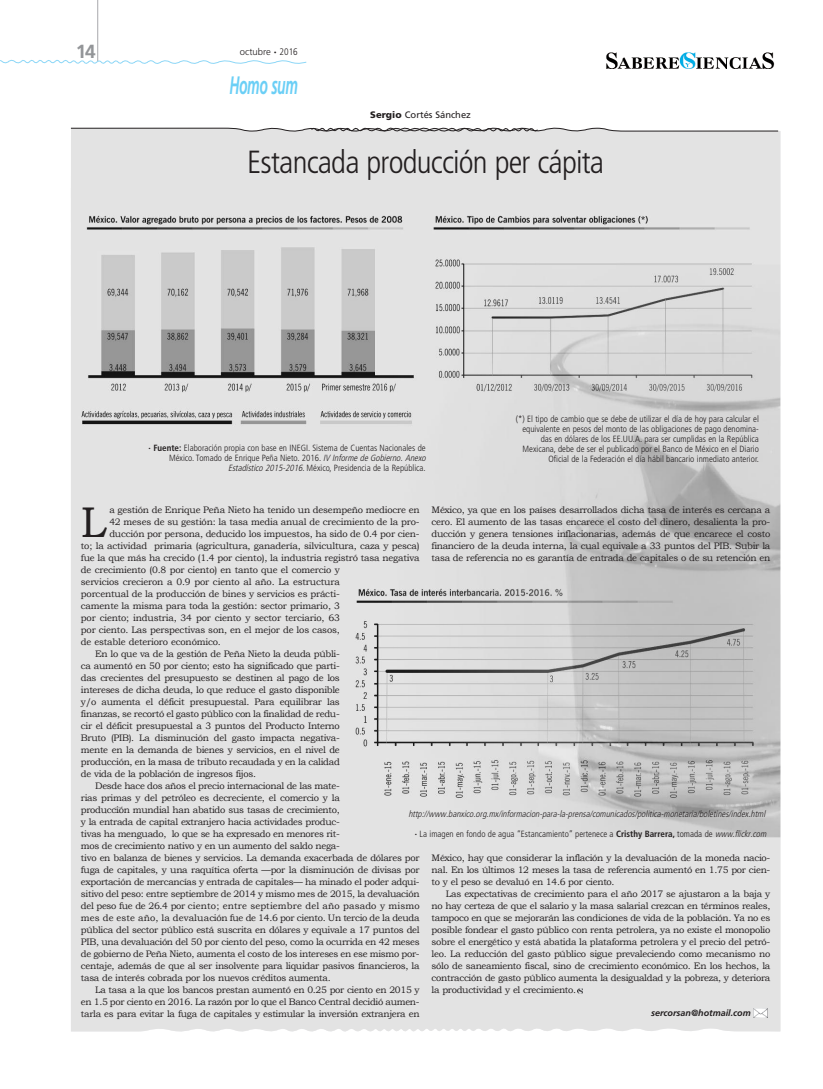
<style>
.page{position:relative;width:823px;height:1089px;background:#fff}
.page>*{position:absolute;margin:0;border:0;box-sizing:border-box;transform-origin:0 0}
.t1{font:42.9px "Bookman Old Style";color:#231f20}
.t2{font:300 condensed 32px "Frutiger";letter-spacing:-.025em;color:#231f20}
.t3{font:italic 700 25.2px "Frutiger";letter-spacing:-.03em;color:#6bcff6;scale:.56 1}
.t4{font:700 19px "Frutiger";color:#939598}
.t5{font:300 9.5px "Frutiger";color:#231f20}
.t6{font:9.4px/12px "Bookman Old Style";letter-spacing:-.03em;color:#231f20;text-align:justify}
.t7{font:9.4px "Bookman Old Style";letter-spacing:.01em;color:#231f20}
.t8{font:9.4px "Frutiger";color:#231f20}
.t9{font:300 condensed 9px/10px "Frutiger";color:#231f20;text-align:right}
.t10{font:italic 300 condensed 9px "Frutiger";color:#231f20}
.t11{font:italic 700 9px "Frutiger";color:#231f20}
.s1{font-weight:900}
.s2{font-stretch:condensed}
.s3{font-weight:700}
.s4{font-style:italic}
</style>
<div class="page">
<img style="left:71px;top:130px;width:709px;height:902px">
<svg style="left:71px;top:127px;width:706px;height:6px"></svg>
<hr style="left:97px;top:0;width:1px;height:61px;background:#a8a9ad">
<img style="left:606px;top:52px;width:169px;height:17px">
<svg style="left:0;top:59px;width:307px;height:5px"></svg>
<img style="left:753px;top:1009px;width:14px;height:8px">
<svg style="left:577px;top:989px;width:4px;height:5px"></svg>
<h3 class="t4" style="left:76px;top:44px;width:22px">14</h3>
<p class="t5" style="left:240px;top:48px;width:59px">octubre <span class="s1">·</span> <span class="s2">2016</span></p>
<h3 class="t3" style="left:229px;top:75px;width:124px">Homo sum</h3>
<p class="t8" style="left:370px;top:111px;width:102px"><span class="s1">Sergio</span> Cortés Sánchez</p>
<h2 class="t2" style="left:247px;top:149px;width:358px">Estancada producción per cápita</h2>
<p class="t9" style="left:148px;top:444px;width:280px"><span class="s3">· Fuente:</span> Elaboración propia con base en INEGI. Sistema de Cuentas Nacionales de<br>México. Tomado de Enrique Peña Nieto. 2016. <span class="s4">IVInformedeGobierno.Anexo<br>Estadístico2015-2016</span>. México, Presidencia de la República.</p>
<p class="t9" style="left:515px;top:414px;width:244px">(*) El tipo de cambio que se debe de utilizar el día de hoy para calcular el equivalente en pesos del monto de las obligaciones de pago denomina&shy;das en dólares de los EE.UU.A. para ser cumplidas en la República Mexicana, debe de ser el publicado por el Banco de México en el Diario Oficial de la Federación el día hábil bancario inmediato anterior.</p>
<h1 class="t1" style="left:81px;top:497px;width:27px">L</h1>
<p class="t6" style="left:109px;top:504px;width:311px">a gestión de Enrique Peña Nieto ha tenido un desempeño mediocre en</p>
<p class="t6" style="left:431px;top:504px;width:340px">México, ya que en los países desarrollados dicha tasa de interés es cercana a cero. El aumento de las tasas encarece el costo del dinero, desalienta la pro&shy;ducción y genera tensiones inflacionarias, además de que encarece el costo financiero de la deuda interna, la cual equivale a 33 puntos del PIB. Subir la tasa de referencia no es garantía de entrada de capitales o de su retención en</p>
<p class="t6" style="left:109px;top:516px;width:311px">42 meses de su gestión: la tasa media anual de crecimiento de la pro-</p>
<p class="t6" style="left:109px;top:528px;width:311px">ducción por persona, deducido los impuestos, ha sido de 0.4 por cien-</p>
<p class="t6" style="left:81px;top:540px;width:340px">to; la actividad primaria (agricultura, ganadería, silvicultura, caza y pesca)</p>
<p class="t6" style="left:81px;top:552px;width:340px">fue la que más ha crecido (1.4 por ciento), la industria registró tasa negativa</p>
<p class="t6" style="left:81px;top:564px;width:260px">de crecimiento (0.8 por ciento) en tanto que el comercio y</p>
<p class="t6" style="left:81px;top:576px;width:260px">servicios crecieron a 0.9 por ciento al año. La estructura</p>
<p class="t6" style="left:81px;top:588px;width:260px">porcentual de la producción de bines y servicios es prácti-</p>
<p class="t6" style="left:81px;top:600px;width:260px">camente la misma para toda la gestión: sector primario, 3</p>
<p class="t6" style="left:81px;top:612px;width:260px">por ciento; industria, 34 por ciento y sector terciario, 63</p>
<p class="t6" style="left:81px;top:624px;width:260px">por ciento. Las perspectivas son, en el mejor de los casos,</p>
<p class="t6" style="left:81px;top:636px;width:141px">de estable deterioro económico.</p>
<p class="t6" style="left:95px;top:648px;width:246px">En lo que va de la gestión de Peña Nieto la deuda públi-</p>
<p class="t6" style="left:81px;top:660px;width:260px">ca aumentó en 50 por ciento; esto ha significado que parti-</p>
<p class="t6" style="left:81px;top:672px;width:260px">das crecientes del presupuesto se destinen al pago de los</p>
<p class="t6" style="left:81px;top:684px;width:260px">intereses de dicha deuda, lo que reduce el gasto disponible</p>
<p class="t6" style="left:81px;top:696px;width:260px">y/o aumenta el déficit presupuestal. Para equilibrar las</p>
<p class="t6" style="left:81px;top:708px;width:260px">finanzas, se recortó el gasto público con la finalidad de redu-</p>
<p class="t6" style="left:81px;top:720px;width:260px">cir el déficit presupuestal a 3 puntos del Producto Interno</p>
<p class="t6" style="left:81px;top:732px;width:260px">Bruto (PIB). La disminución del gasto impacta negativa-</p>
<p class="t6" style="left:81px;top:744px;width:260px">mente en la demanda de bienes y servicios, en el nivel de</p>
<p class="t6" style="left:81px;top:756px;width:260px">producción, en la masa de tributo recaudada y en la calidad</p>
<p class="t6" style="left:81px;top:768px;width:176px">de vida de la población de ingresos fijos.</p>
<p class="t6" style="left:95px;top:780px;width:246px">Desde hace dos años el precio internacional de las mate-</p>
<p class="t6" style="left:81px;top:792px;width:260px">rias primas y del petróleo es decreciente, el comercio y la</p>
<p class="t6" style="left:81px;top:804px;width:260px">produccٕión mundial han abatido sus tasas de crecimiento,</p>
<p class="t6" style="left:81px;top:816px;width:260px">y la entrada de capital extranjero hacia actividades produc-</p>
<p class="t6" style="left:81px;top:828px;width:260px">tivas ha menguado, lo que se ha expresado en menores rit-</p>
<p class="t6" style="left:81px;top:840px;width:260px">mos de crecimiento nativo y en un aumento del saldo nega-</p>
<p class="t6" style="left:81px;top:852px;width:340px">tivo en balanza de bienes y servicios. La demanda exacerbada de dólares por</p>
<p class="t6" style="left:81px;top:864px;width:340px">fuga de capitales, y una raquítica oferta —por la disminución de divisas por</p>
<p class="t6" style="left:81px;top:876px;width:340px">exportación de mercancías y entrada de capitales— ha minado el poder adqui-</p>
<p class="t6" style="left:81px;top:888px;width:340px">sitivo del peso: entre septiembre de 2014 y mismo mes de 2015, la devaluación</p>
<p class="t7" style="left:81px;top:900px;width:340px">del peso fue de 26.4 por ciento; entre septiembre del año pasado y mismo</p>
<p class="t6" style="left:81px;top:912px;width:340px">mes de este año, la devaluación fue de 14.6 por ciento. Un tercio de la deuda</p>
<p class="t6" style="left:81px;top:924px;width:340px">pública del sector público está suscrita en dólares y equivale a 17 puntos del</p>
<p class="t6" style="left:81px;top:936px;width:340px">PIB, una devaluación del 50 por ciento del peso, como la ocurrida en 42 meses</p>
<p class="t6" style="left:81px;top:948px;width:340px">de gobierno de Peña Nieto, aumenta el costo de los intereses en ese mismo por-</p>
<p class="t6" style="left:81px;top:960px;width:340px">centaje, además de que al ser insolvente para liquidar pasivos financieros, la</p>
<p class="t6" style="left:81px;top:972px;width:251px">tasa de interés cobrada por los nuevos créditos aumenta.</p>
<p class="t6" style="left:95px;top:984px;width:326px">La tasa a la que los bancos prestan aumentó en 0.25 por ciento en 2015 y</p>
<p class="t6" style="left:81px;top:996px;width:340px">en 1.5 por ciento en 2016. La razón por lo que el Banco Central decidió aumen-</p>
<p class="t6" style="left:81px;top:1008px;width:340px">tarla es para evitar la fuga de capitales y estimular la inversión extranjera en</p>
<p class="t10" style="left:408px;top:810px;width:360px">http://www.banxico.org.mx/informacion-para-la-prensa/comunicados/politica-monetaria/boletines/index.html</p>
<p class="t9" style="left:414px;top:830px;width:354px"><span class="s3">·</span> La imagen en fondo de agua “Estancamiento” pertenece a <span class="s3">Cristhy Barrera,</span> tomada de <span class="s4">www.flickr.com</span></p>
<p class="t6" style="left:431px;top:852px;width:340px">México, hay que considerar la inflación y la devaluación de la moneda nacio&shy;nal. En los últimos 12 meses la tasa de referencia aumentó en 1.75 por cien&shy;to y el peso se devaluó en 14.6 por ciento.</p>
<p class="t6" style="left:431px;top:888px;width:340px;text-indent:14px">Las expectativas de crecimiento para el año 2017 se ajustaron a la baja y no hay certeza de que el salario y la masa salarial crezcan en términos reales, tampoco en que se mejorarán las condiciones de vida de la población. Ya no es posible fondear el gasto público con renta petrolera, ya no existe el monopolio sobre el energético y está abatida la plataforma petrolera y el precio del petró&shy;leo. La reducción del gasto público sigue prevaleciendo como mecanismo no sólo de saneamiento fiscal, sino de crecimiento económico. En los hechos, la contracción de gasto público aumenta la desigualdad y la pobreza, y deteriora la productividad y el crecimiento.</p>
<p class="t11" style="left:650px;top:1010px;width:101px">sercorsan@hotmail.com</p>
</div>
